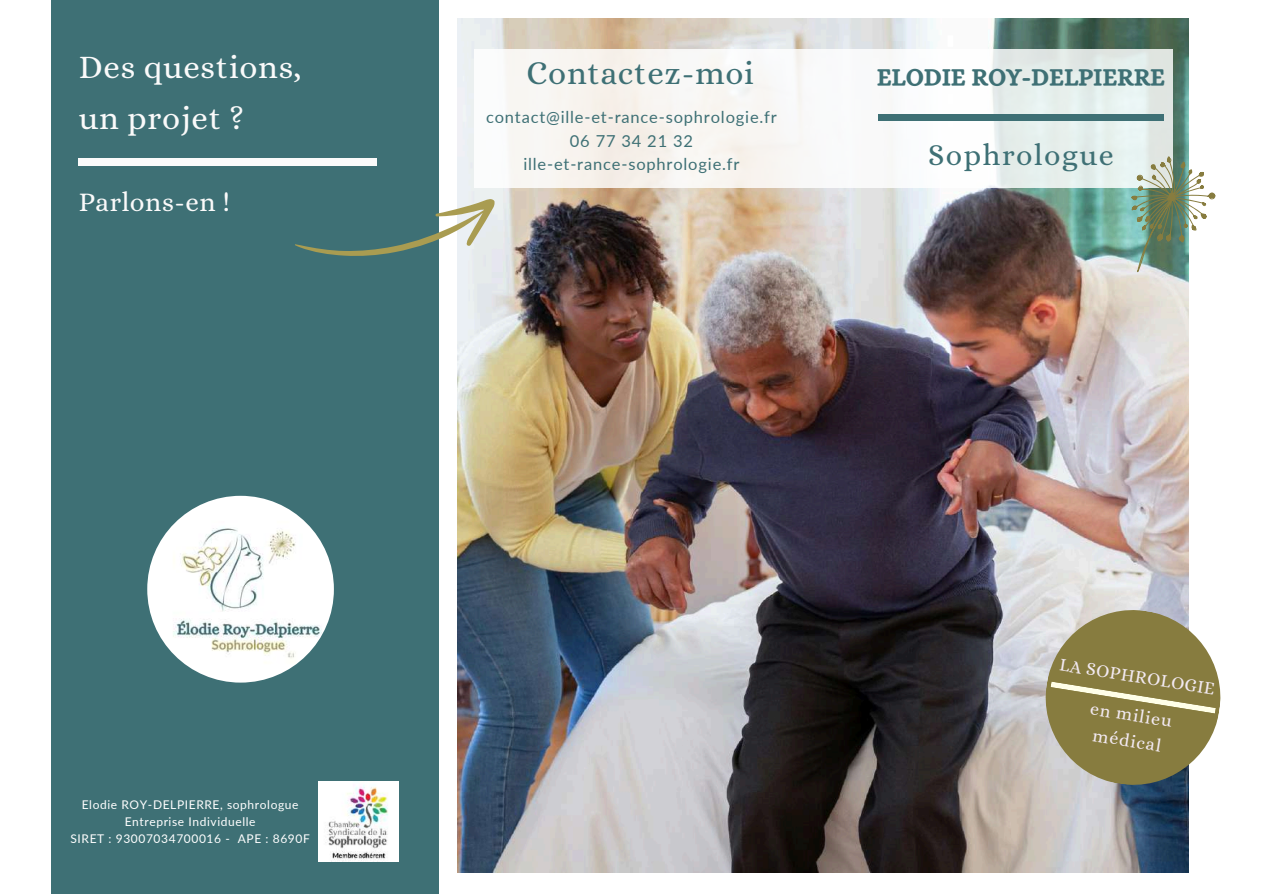
<style>
.page{position:relative;width:1263px;height:894px;background:#fff}
.page>*{position:absolute;margin:0;border:0;box-sizing:border-box;transform-origin:0 0}
.t1{font:33px/50.7px "Alice";letter-spacing:.02em;color:#fafafa}
.t2{font:33px "Alice";letter-spacing:.02em;color:#3e7075}
.t3{font:30px "Alice";letter-spacing:.05em;color:#3e7075}
.t4{font:27px "Alice";letter-spacing:.02em;color:#fafafa}
.t5{font:24px "CA Generated";letter-spacing:.02em;color:#3e7075}
.t6{font:18px/38.7px "Alice";color:#f2e9f1;text-align:center}
.t7{font:16.5px/23.7px "Lato";letter-spacing:.05em;color:#3e7075;text-align:center}
.t8{font:12px/17px "Lato";letter-spacing:.05em;color:#fff;text-align:center}
</style>
<div class="page">
<img style="left:458px;top:19px;width:731px;height:852px">
<div style="left:52px;top:0;width:387px;height:893px;background:#3e7075"></div>
<div style="left:79px;top:158px;width:298px;height:8px;background:#fafafa"></div>
<svg style="left:1039px;top:603px;width:182px;height:188px;background:#a09971"></svg>
<img style="left:319px;top:781px;width:79px;height:79px">
<img style="left:147px;top:495px;width:187px;height:187px;border-radius:50%">
<svg style="left:295px;top:122px;width:208px;height:209px"></svg>
<svg style="left:474px;top:50px;width:698px;height:138px;fill:#f8f6f3"></svg>
<svg style="left:1130px;top:156px;width:86px;height:117px"></svg>
<div style="left:878px;top:114px;width:286px;height:7px;background:#3e7075"></div>
<h1 class="t1" style="left:79px;top:42px;width:224px">Des questions, un projet ?</h1>
<h3 class="t4" style="left:79px;top:186px;width:153px">Parlons-en !</h3>
<h1 class="t2" style="left:527px;top:54px;width:229px">Contactez-moi</h1>
<h3 class="t5" style="left:877px;top:63px;width:289px">ELODIE ROY-DELPIERRE</h3>
<h3 class="t7" style="left:486px;top:105px;width:292px">contact@ille-et-rance-sophrologie.fr<br>06 77 34 21 32 ille-et-rance-sophrologie.fr</h3>
<h2 class="t3" style="left:928px;top:138px;width:187px">Sophrologue</h2>
<p class="t8" style="left:70px;top:795px;width:241px">Elodie ROY-DELPIERRE, sophrologue<br>Entreprise Individuelle<br>SIRET : 93007034700016 - APE : 8690F</p>
<h3 class="t6" style="left:1063px;top:644px;width:159px;rotate:9deg">LA SOPHROLOGIE en milieu</h3>
<h3 class="t6" style="left:1096px;top:715px;width:71px;rotate:9deg">médical</h3>
</div>
